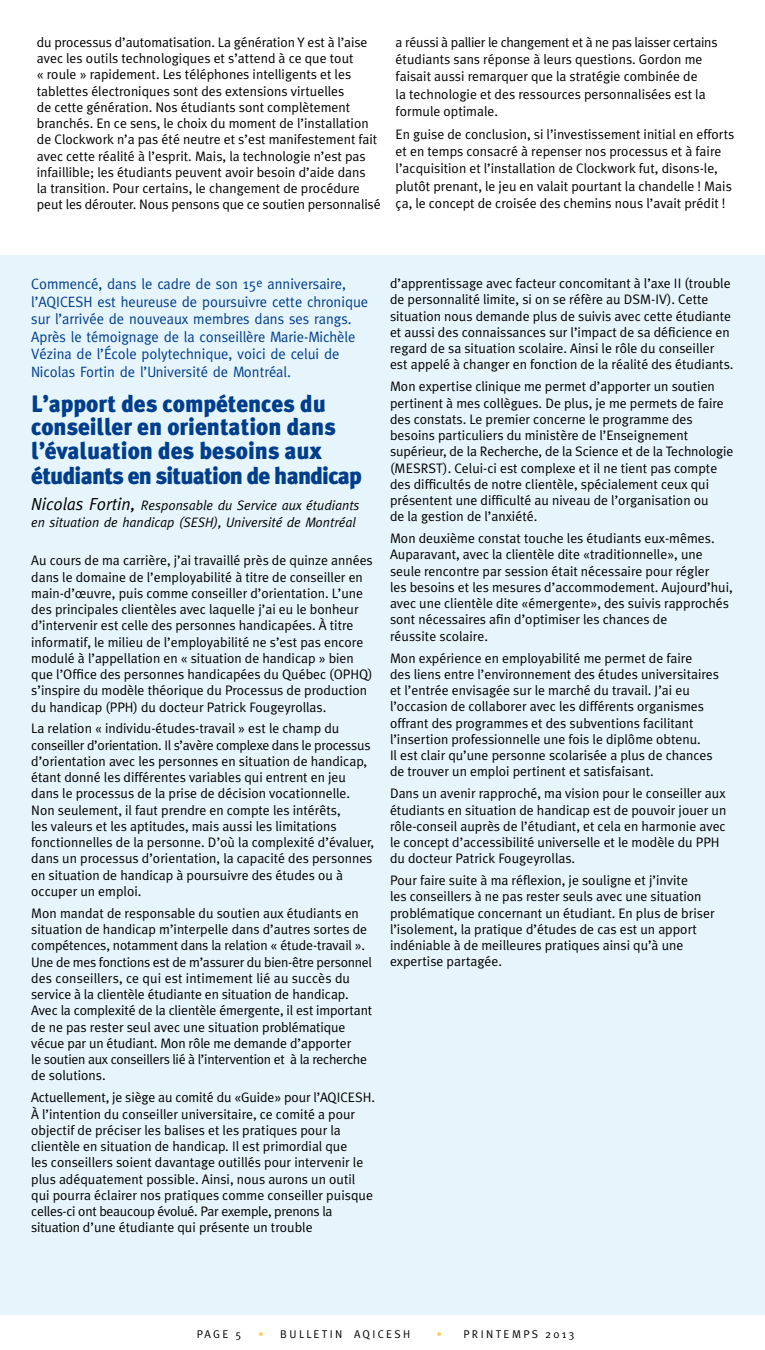
<style>
.page{position:relative;width:765px;height:1350px;background:#fff}
.page>*{position:absolute;margin:0;border:0;box-sizing:border-box;transform-origin:0 0}
.t1{font:900 23.75px/24.1px "Meta Plus";color:#003e8b}
.t2{font:15px/17.5px "Meta";color:#003e8b}
.t3{font:13.75px/16.2px "Meta Plus Normal";color:#000}
.t4{font:italic 13.75px/16.2px "Meta";color:#000}
.t5{font:11.25px "Meta Plus Normal";letter-spacing:.205em;color:#000}
.s1{font-size:17.5px}
.s2{color:#fdcf60}
</style>
<div class="page">
<div style="left:0;top:256px;width:765px;height:1059px;background:#e6f4fb"></div>
<p class="t3" style="left:37px;top:34px;width:345px">du processus d’automatisation. La génération Y est à l’aise avec les outils technologiques et s’attend à ce que tout<br>« roule » rapidement. Les téléphones intelligents et les tablettes électroniques sont des extensions virtuelles<br>de cette génération. Nos étudiants sont complètement branchés. En ce sens, le choix du moment de l’installation de Clockwork n’a pas été neutre et s’est manifestement fait avec cette réalité à l’esprit. Mais, la technologie n’est pas infaillible; les étudiants peuvent avoir besoin d’aide dans<br>la transition. Pour certains, le changement de procédure peut les dérouter. Nous pensons que ce soutien personnalisé</p>
<p class="t3" style="left:396px;top:33px;width:323px;line-height:17.2px">a réussi à pallier le changement et à ne pas laisser certains étudiants sans réponse à leurs questions. Gordon me faisait aussi remarquer que la stratégie combinée de<br>la technologie et des ressources personnalisées est la formule optimale.</p>
<p class="t3" style="left:396px;top:125px;width:340px;line-height:17.2px">En guise de conclusion, si l’investissement initial en efforts et en temps consacré à repenser nos processus et à faire l’acquisition et l’installation de Clockwork fut, disons-le, plutôt prenant, le jeu en valait pourtant la chandelle ! Mais ça, le concept de croisée des chemins nous l’avait prédit !</p>
<p class="t2" style="left:31px;top:275px;width:338px">Commencé, dans le cadre de son 15<sup>e</sup> anniversaire, l’AQICESH est heureuse de poursuivre cette chronique sur l’arrivée de nouveaux membres dans ses rangs.<br>Après le témoignage de la conseillère Marie-Michèle Vézina de l’École polytechnique, voici de celui de Nicolas Fortin de l’Université de Montréal.</p>
<h1 class="t1" style="left:31px;top:391px;width:332px">L’apport des compétences du conseiller en orientation dans l’évaluation des besoins aux étudiants en situation de handicap</h1>
<p class="t4" style="left:31px;top:497px;width:330px"><span class="s1">Nicolas Fortin,</span> Responsable du Service aux étudiants en situation de handicap (SESH), Université de Montréal</p>
<p class="t3" style="left:31px;top:552px;width:343px">Au cours de ma carrière, j’ai travaillé près de quinze années dans le domaine de l’employabilité à titre de conseiller en main-d’œuvre, puis comme conseiller d’orientation. L’une des principales clientèles avec laquelle j’ai eu le bonheur d’intervenir est celle des personnes handicapées. À titre informatif, le milieu de l’employabilité ne s’est pas encore modulé à l’appellation en « situation de handicap » bien que l’Office des personnes handicapées du Québec (OPHQ) s’inspire du modèle théorique du Processus de production du handicap (PPH) du docteur Patrick Fougeyrollas.</p>
<p class="t3" style="left:31px;top:720px;width:345px">La relation « individu-études-travail » est le champ du conseiller d’orientation. Il s’avère complexe dans le processus d’orientation avec les personnes en situation de handicap, étant donné les différentes variables qui entrent en jeu dans le processus de la prise de décision vocationnelle.<br>Non seulement, il faut prendre en compte les intérêts,<br>les valeurs et les aptitudes, mais aussi les limitations fonctionnelles de la personne. D’où la complexité d’évaluer, dans un processus d’orientation, la capacité des personnes en situation de handicap à poursuivre des études ou à occuper un emploi.</p>
<p class="t3" style="left:31px;top:905px;width:343px">Mon mandat de responsable du soutien aux étudiants en situation de handicap m’interpelle dans d’autres sortes de compétences, notamment dans la relation « étude-travail ».<br>Une de mes fonctions est de m’assurer du bien-être personnel des conseillers, ce qui est intimement lié au succès du service à la clientèle étudiante en situation de handicap.<br>Avec la complexité de la clientèle émergente, il est important de ne pas rester seul avec une situation problématique vécue par un étudiant. Mon rôle me demande d’apporter<br>le soutien aux conseillers lié à l’intervention et à la recherche de solutions.</p>
<p class="t3" style="left:31px;top:1089px;width:345px">Actuellement, je siège au comité du «Guide» pour l’AQICESH.<br>À l’intention du conseiller universitaire, ce comité a pour objectif de préciser les balises et les pratiques pour la clientèle en situation de handicap. Il est primordial que<br>les conseillers soient davantage outillés pour intervenir le plus adéquatement possible. Ainsi, nous aurons un outil qui pourra éclairer nos pratiques comme conseiller puisque celles-ci ont beaucoup évolué. Par exemple, prenons la situation d’une étudiante qui présente un trouble</p>
<p class="t3" style="left:390px;top:275px;width:345px">d’apprentissage avec facteur concomitant à l’axe II (trouble de personnalité limite, si on se réfère au DSM-IV). Cette situation nous demande plus de suivis avec cette étudiante et aussi des connaissances sur l’impact de sa déficience en regard de sa situation scolaire. Ainsi le rôle du conseiller est appelé à changer en fonction de la réalité des étudiants.</p>
<p class="t3" style="left:390px;top:378px;width:345px">Mon expertise clinique me permet d’apporter un soutien pertinent à mes collègues. De plus, je me permets de faire des constats. Le premier concerne le programme des besoins particuliers du ministère de l’Enseignement supérieur, de la Recherche, de la Science et de la Technologie (MESRST). Celui-ci est complexe et il ne tient pas compte des difficultés de notre clientèle, spécialement ceux qui présentent une difficulté au niveau de l’organisation ou<br>de la gestion de l’anxiété.</p>
<p class="t3" style="left:390px;top:530px;width:344px">Mon deuxième constat touche les étudiants eux-mêmes.<br>Auparavant, avec la clientèle dite «traditionnelle», une seule rencontre par session était nécessaire pour régler<br>les besoins et les mesures d’accommodement. Aujourd’hui, avec une clientèle dite «émergente», des suivis rapprochés sont nécessaires afin d’optimiser les chances de<br>réussite scolaire.</p>
<p class="t3" style="left:390px;top:650px;width:331px">Mon expérience en employabilité me permet de faire<br>des liens entre l’environnement des études universitaires et l’entrée envisagée sur le marché du travail. J’ai eu l’occasion de collaborer avec les différents organismes offrant des programmes et des subventions facilitant l’insertion professionnelle une fois le diplôme obtenu.<br>Il est clair qu’une personne scolarisée a plus de chances de trouver un emploi pertinent et satisfaisant.</p>
<p class="t3" style="left:390px;top:785px;width:338px">Dans un avenir rapproché, ma vision pour le conseiller aux étudiants en situation de handicap est de pouvoir jouer un rôle-conseil auprès de l’étudiant, et cela en harmonie avec le concept d’accessibilité universelle et le modèle du PPH du docteur Patrick Fougeyrollas.</p>
<p class="t3" style="left:390px;top:872px;width:326px">Pour faire suite à ma réflexion, je souligne et j’invite<br>les conseillers à ne pas rester seuls avec une situation problématique concernant un étudiant. En plus de briser l’isolement, la pratique d’études de cas est un apport indéniable à de meilleures pratiques ainsi qu’à une expertise partagée.</p>
<p class="t5" style="left:197px;top:1328px;width:46px">PAGE 5</p>
<p class="t5" style="left:258px;top:1328px;width:154px"><span class="s2">•</span> BULLETIN AQICESH</p>
<p class="t5" style="left:437px;top:1328px;width:140px"><span class="s2">•</span> PRINTEMPS 2013</p>
</div>
